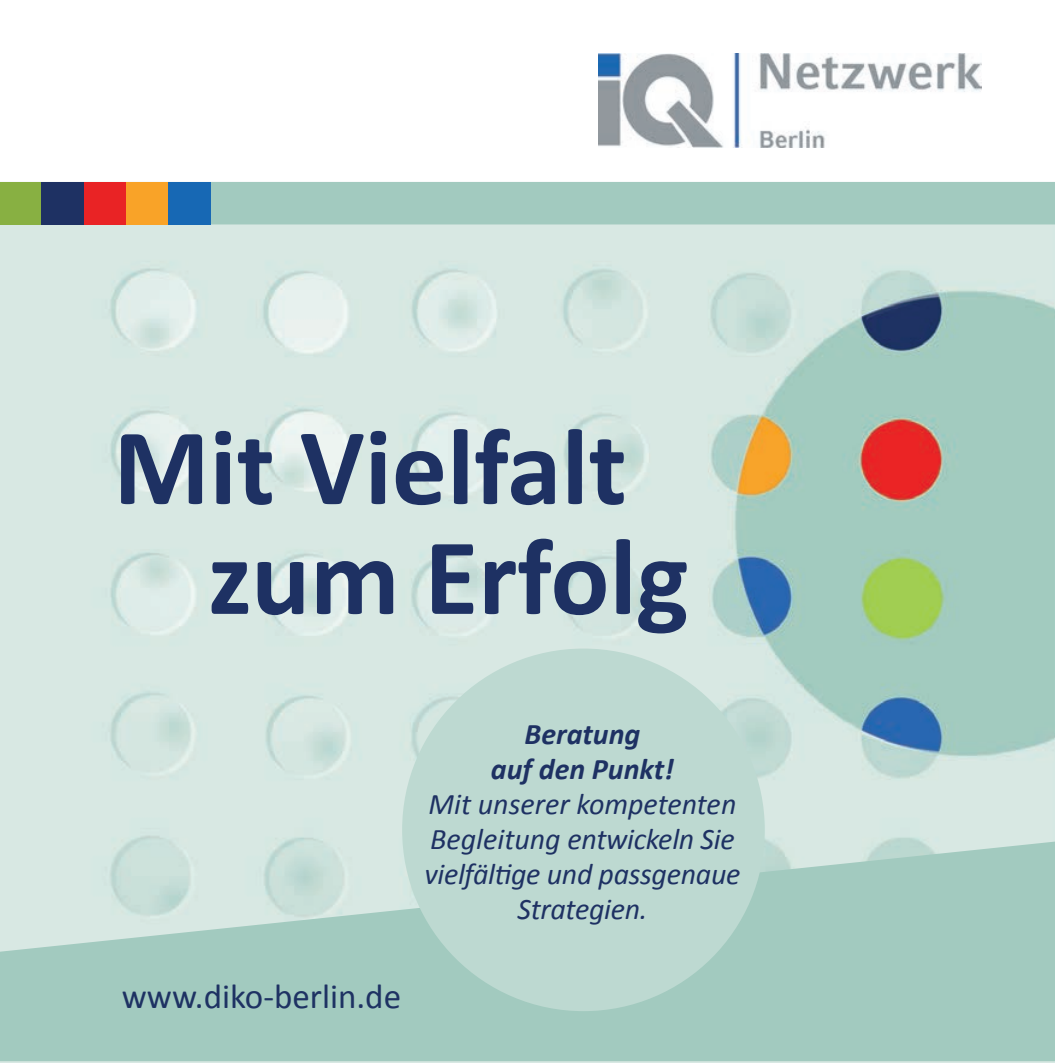
<style>
.page{position:relative;width:1055px;height:1063px;background:#fff}
.page>*{position:absolute;margin:0;border:0;box-sizing:border-box;transform-origin:0 0}
.t1{font:700 110px "Calibri";color:#1e3163}
.t2{font:35px "Calibri";color:#1e3263}
.t3{font:italic 30px/35px "Calibri";letter-spacing:-.01em;color:#1e3163;text-align:center}
.t4{font:italic 700 30px "Calibri";color:#1e3163}
</style>
<div class="page">
<img style="left:0;top:224px;width:1055px;height:839px">
<svg style="left:0;top:842px;width:1055px;height:219px;background:#accfc6"></svg>
<img style="left:598px;top:53px;width:383px;height:94px">
<div style="left:402px;top:649px;width:363px;height:362px;background:#bdd9d1;border-radius:50%"></div>
<div style="left:211px;top:182px;width:844px;height:42px;background:#a2cabf"></div>
<div style="left:0;top:182px;width:42px;height:42px;background:#88b042"></div>
<div style="left:42px;top:182px;width:42px;height:42px;background:#1e3163"></div>
<div style="left:84px;top:182px;width:42px;height:42px;background:#e92325"></div>
<div style="left:126px;top:182px;width:42px;height:42px;background:#f9a328"></div>
<div style="left:168px;top:182px;width:43px;height:42px;background:#1768b4"></div>
<p class="t1" style="left:114px;top:399px;width:515px">Mit Vielfalt</p>
<p class="t1" style="left:208px;top:509px;width:482px">zum Erfolg</p>
<p class="t2" style="left:122px;top:974px;width:281px">www.diko-berlin.de</p>
<p class="t4" style="left:525px;top:716px;width:117px">Beratung</p>
<p class="t4" style="left:491px;top:751px;width:185px">auf den Punkt!</p>
<p class="t3" style="left:424px;top:785px;width:318px">Mit unserer kompetenten<br>Begleitung entwickeln Sie vielfältige und passgenaue<br>Strategien.</p>
</div>
